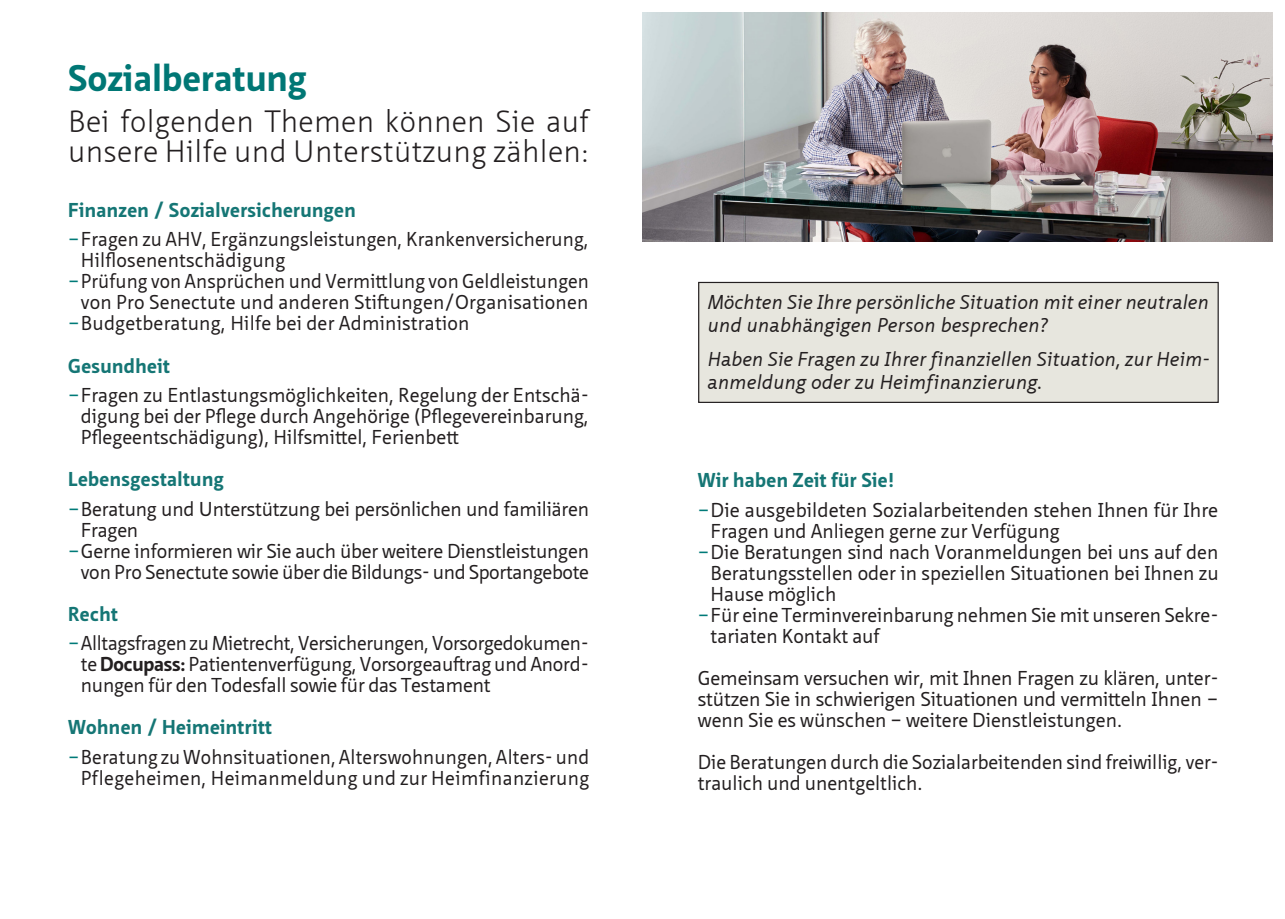
<style>
.page{position:relative;width:1285px;height:919px;background:#fff}
.page>*{position:absolute;margin:0;border:0;box-sizing:border-box;transform-origin:0 0}
.Titel01{font:700 36px "Neue Sans Pro";letter-spacing:.01em;color:#007775}
.Titel01-2{font:300 30px/30px "Neue Sans Pro";letter-spacing:.01em;color:#231f20}
.t1{font:19.5px/21px "Neue Sans Pro";color:#231f20}
.t2{font:italic 19.5px/22.5px "Neue Sans Pro";letter-spacing:.02em;color:#231f20}
.t3{font:700 19.5px "Neue Sans Pro";letter-spacing:.02em;color:#157675}
.s1{color:#007a78}
.s2{font-weight:700}
</style>
<div class="page">
<img style="left:642px;top:13px;width:629px;height:228px">
<div style="left:698px;top:282px;width:519px;height:120px;background:#e7e6de"></div>
<div style="left:698px;top:282px;width:520px;height:121px;border:1px solid #231f20"></div>
<p class="Titel01" style="left:68px;top:55px;width:240px">Sozialberatung</p>
<p class="Titel01-2" style="left:68px;top:106px;width:522px">Bei folgenden Themen können Sie auf unsere Hilfe und Unterstützung zählen:</p>
<p class="t3" style="left:68px;top:197px;width:289px">Finanzen / Sozialversicherungen</p>
<p class="t1" style="left:81px;top:229px;width:509px;text-indent:-13px"><span class="s1">–</span>Fragen zu AHV, Ergänzungsleistungen, Krankenversicherung,<br>Hilflosenentschädigung</p>
<p class="t1" style="left:68px;top:271px;width:522px;text-align:right"><span class="s1">–</span>Prüfung von Ansprüchen und Vermittlung von Geldleistungen von Pro Senectute und anderen Stiftungen/Organisationen</p>
<p class="t1" style="left:68px;top:313px;width:403px"><span class="s1">–</span>Budgetberatung, Hilfe bei der Administration</p>
<p class="t3" style="left:68px;top:353px;width:103px">Gesundheit</p>
<p class="t1" style="left:81px;top:384px;width:509px;text-align:justify;text-indent:-13px"><span class="s1">–</span>Fragen zu Entlastungsmöglichkeiten, Regelung der Entschä&shy;digung bei der Pflege durch Angehörige (Pflegevereinbarung, Pflegeentschädigung), Hilfsmittel, Ferienbett</p>
<p class="t3" style="left:68px;top:466px;width:157px">Lebensgestaltung</p>
<p class="t1" style="left:81px;top:498px;width:509px;text-indent:-13px"><span class="s1">–</span>Beratung und Unterstützung bei persönlichen und familiären<br>Fragen</p>
<p class="t1" style="left:68px;top:540px;width:522px;text-align:right"><span class="s1">–</span>Gerne informieren wir Sie auch über weitere Dienstleistungen von Pro Senectute sowie über die Bildungs- und Sportangebote</p>
<p class="t3" style="left:68px;top:601px;width:51px">Recht</p>
<p class="t1" style="left:81px;top:632px;width:509px;text-align:justify;text-indent:-13px"><span class="s1">–</span>Alltagsfragen zu Mietrecht, Versicherungen, Vorsorgedokumen&shy;te <span class="s2">Docupass:</span> Patientenverfügung, Vorsorgeauftrag und Anord&shy;nungen für den Todesfall sowie für das Testament</p>
<p class="t3" style="left:68px;top:714px;width:205px">Wohnen / Heimeintritt</p>
<p class="t1" style="left:68px;top:746px;width:522px;text-align:right"><span class="s1">–</span>Beratung zu Wohnsituationen, Alterswohnungen, Alters- und<br>Pflegeheimen, Heimanmeldung und zur Heimfinanzierung</p>
<p class="t2" style="left:707px;top:290px;width:502px">Möchten Sie Ihre persönliche Situation mit einer neutralen und unabhängigen Person besprechen?</p>
<p class="t2" style="left:707px;top:347px;width:503px">Haben Sie Fragen zu Ihrer finanziellen Situation, zur Heim&shy;anmeldung oder zu Heimfinanzierung.</p>
<p class="t3" style="left:697px;top:467px;width:198px">Wir haben Zeit für Sie!</p>
<p class="t1" style="left:710px;top:499px;width:509px;text-indent:-13px"><span class="s1">–</span>Die ausgebildeten Sozialarbeitenden stehen Ihnen für Ihre<br>Fragen und Anliegen gerne zur Verfügung</p>
<p class="t1" style="left:710px;top:541px;width:509px;text-align:justify;text-indent:-13px"><span class="s1">–</span>Die Beratungen sind nach Voranmeldungen bei uns auf den Beratungsstellen oder in speziellen Situationen bei Ihnen zu Hause möglich</p>
<p class="t1" style="left:710px;top:604px;width:509px;text-indent:-13px"><span class="s1">–</span>Für eine Terminvereinbarung nehmen Sie mit unseren Sekre&shy;tariaten Kontakt auf</p>
<p class="t1" style="left:697px;top:667px;width:522px;text-align:justify">Gemeinsam versuchen wir, mit Ihnen Fragen zu klären, unter&shy;stützen Sie in schwierigen Situationen und vermitteln Ihnen – wenn Sie es wünschen – weitere Dienstleistungen.</p>
<p class="t1" style="left:697px;top:751px;width:522px">Die Beratungen durch die Sozialarbeitenden sind freiwillig, ver&shy;traulich und unentgeltlich.</p>
</div>
